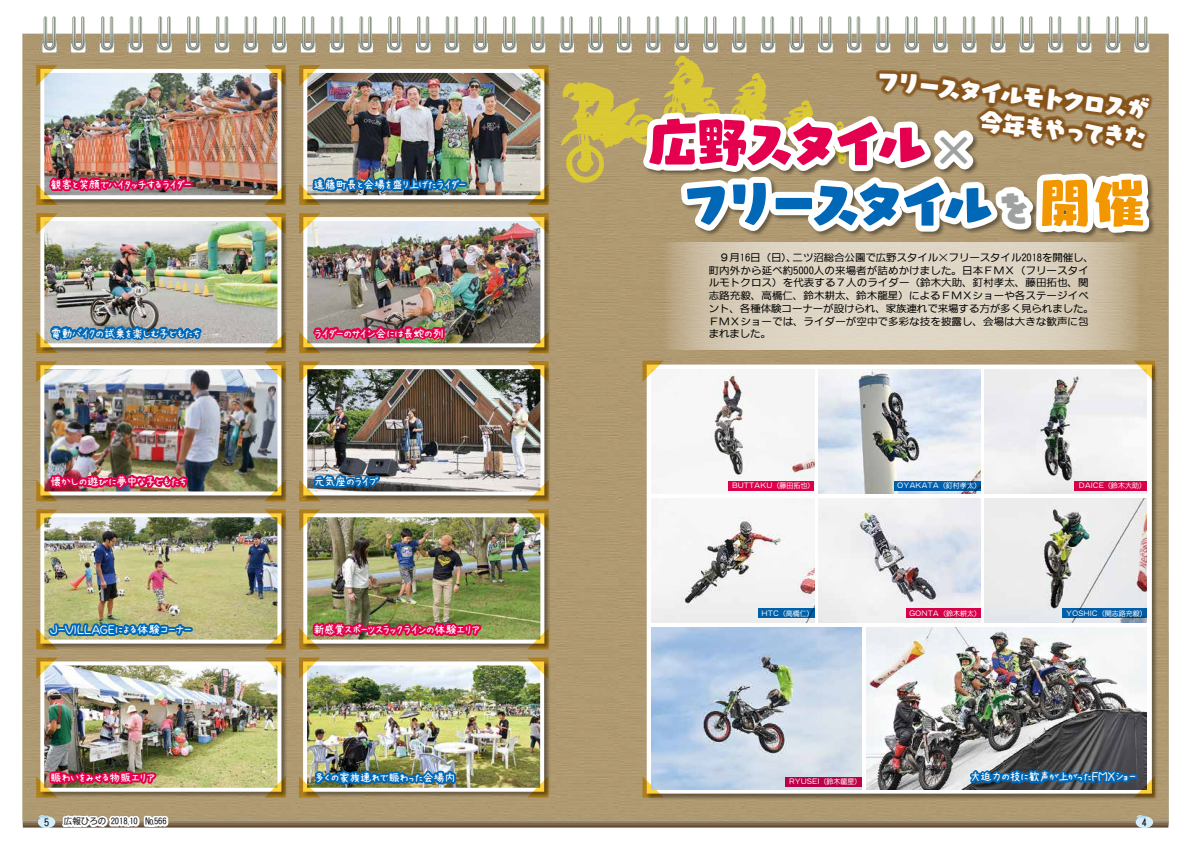
<style>
.page{position:relative;width:1191px;height:842px;background:#fff}
.page>*{position:absolute;margin:0;border:0;box-sizing:border-box;transform-origin:0 0}
.t1{font:50px/60.5px "Yuruka Std UB";letter-spacing:-.11em;color:#0068b7}
.t2{font:23.5px/30px "Yuruka Std UB";color:#fff;text-align:right}
.t3{font:12px "AP Japanesefont";letter-spacing:-.11em;color:#fff}
.t4{font:12px "AP Japanesefont";letter-spacing:-.13em;color:#fff}
.t5{font:12px "AP Japanesefont";letter-spacing:-.065em;color:#fff}
.t6{font:12px "AP Japanesefont";letter-spacing:-.09em;color:#fff}
.t7{font:10px "PN Go IWA HW Th";color:#000}
.t8{font:9.9px/12.8px "PN Go IWA HW Th";letter-spacing:.005em;color:#000;scale:1.06 1}
.t9{font:8.5px "PN Go IWA HW Th";color:#050505}
.t10{font:100 7px "PN Go IWA";color:#fff}
.s1{color:#e5004f}
.s2{font-size:35.2px;color:#9fa0a0}
.s3{color:#f39700}
</style>
<div class="page">
<img style="left:23px;top:17px;width:1145px;height:811px">
<svg style="left:44px;top:16px;width:12px;height:35px"></svg>
<svg style="left:72px;top:16px;width:13px;height:35px"></svg>
<svg style="left:101px;top:16px;width:12px;height:35px"></svg>
<svg style="left:130px;top:16px;width:12px;height:35px"></svg>
<svg style="left:158px;top:16px;width:13px;height:35px"></svg>
<svg style="left:187px;top:16px;width:13px;height:35px"></svg>
<svg style="left:216px;top:16px;width:12px;height:35px"></svg>
<svg style="left:245px;top:16px;width:12px;height:35px"></svg>
<svg style="left:273px;top:16px;width:13px;height:35px"></svg>
<svg style="left:302px;top:16px;width:12px;height:35px"></svg>
<svg style="left:331px;top:16px;width:12px;height:35px"></svg>
<svg style="left:359px;top:16px;width:13px;height:35px"></svg>
<svg style="left:388px;top:16px;width:13px;height:35px"></svg>
<svg style="left:417px;top:16px;width:12px;height:35px"></svg>
<svg style="left:446px;top:16px;width:12px;height:35px"></svg>
<svg style="left:474px;top:16px;width:13px;height:35px"></svg>
<svg style="left:503px;top:16px;width:12px;height:35px"></svg>
<svg style="left:532px;top:16px;width:12px;height:35px"></svg>
<div style="left:1135px;top:816px;width:18px;height:12px;background:#d3edfb;border-radius:50%"></div>
<svg style="left:646px;top:464px;width:505px;height:330px"></svg>
<img style="left:652px;top:464px;width:162px;height:29px">
<img style="left:818px;top:464px;width:162px;height:29px">
<img style="left:984px;top:464px;width:99px;height:29px">
<img style="left:652px;top:498px;width:162px;height:124px">
<img style="left:818px;top:498px;width:162px;height:124px">
<img style="left:984px;top:498px;width:99px;height:124px">
<div style="left:729px;top:481px;width:85px;height:9px;background:#dc004b"></div>
<div style="left:758px;top:608px;width:56px;height:9px;background:#0061aa"></div>
<svg style="left:894px;top:481px;width:86px;height:9px"></svg>
<div style="left:1074px;top:481px;width:72px;height:9px;background:#d20048"></div>
<div style="left:906px;top:608px;width:74px;height:9px;background:#d8004a"></div>
<svg style="left:1062px;top:608px;width:21px;height:9px"></svg>
<svg style="left:686px;top:464px;width:74px;height:364px"></svg>
<svg style="left:1083px;top:464px;width:72px;height:259px"></svg>
<svg style="left:642px;top:776px;width:22px;height:21px"></svg>
<img style="left:651px;top:627px;width:211px;height:162px">
<img style="left:866px;top:627px;width:280px;height:162px">
<div style="left:785px;top:777px;width:77px;height:9px;background:#bc0047"></div>
<svg style="left:560px;top:16px;width:600px;height:448px"></svg>
<div style="left:40px;top:661px;width:248px;height:137px;background:#000;opacity:.4"></div>
<img style="left:45px;top:666px;width:231px;height:121px">
<div style="left:40px;top:661px;width:241px;height:131px;border:4px solid #fff"></div>
<div style="left:303px;top:661px;width:247px;height:137px;background:#000;opacity:.4"></div>
<img style="left:308px;top:666px;width:231px;height:121px">
<div style="left:303px;top:661px;width:241px;height:131px;border:4px solid #fff"></div>
<svg style="left:264px;top:658px;width:22px;height:21px"></svg>
<svg style="left:527px;top:658px;width:21px;height:21px"></svg>
<svg style="left:264px;top:776px;width:22px;height:21px"></svg>
<svg style="left:527px;top:776px;width:21px;height:21px"></svg>
<img style="left:36px;top:747px;width:136px;height:81px">
<img style="left:299px;top:732px;width:159px;height:80px">
<div style="left:40px;top:69px;width:248px;height:136px;background:#000;opacity:.4"></div>
<img style="left:45px;top:74px;width:231px;height:120px">
<div style="left:40px;top:69px;width:241px;height:130px;border:4px solid #fff"></div>
<svg style="left:36px;top:65px;width:22px;height:21px"></svg>
<svg style="left:264px;top:65px;width:22px;height:21px"></svg>
<svg style="left:264px;top:184px;width:22px;height:21px"></svg>
<div style="left:303px;top:69px;width:248px;height:136px;background:#000;opacity:.4"></div>
<img style="left:308px;top:74px;width:231px;height:120px">
<div style="left:303px;top:69px;width:241px;height:130px;border:4px solid #fff"></div>
<svg style="left:299px;top:65px;width:21px;height:21px"></svg>
<svg style="left:527px;top:65px;width:21px;height:21px"></svg>
<svg style="left:527px;top:184px;width:21px;height:21px"></svg>
<img style="left:36px;top:136px;width:159px;height:70px">
<div style="left:40px;top:217px;width:248px;height:136px;background:#000;opacity:.4"></div>
<img style="left:45px;top:222px;width:231px;height:120px">
<div style="left:40px;top:217px;width:241px;height:130px;border:4px solid #fff"></div>
<svg style="left:36px;top:213px;width:22px;height:21px"></svg>
<svg style="left:264px;top:213px;width:22px;height:21px"></svg>
<svg style="left:264px;top:332px;width:22px;height:21px"></svg>
<div style="left:303px;top:217px;width:248px;height:136px;background:#000;opacity:.4"></div>
<img style="left:308px;top:222px;width:231px;height:120px">
<div style="left:303px;top:217px;width:241px;height:130px;border:4px solid #fff"></div>
<img style="left:299px;top:129px;width:170px;height:105px">
<svg style="left:527px;top:213px;width:21px;height:21px"></svg>
<svg style="left:527px;top:332px;width:21px;height:21px"></svg>
<div style="left:40px;top:365px;width:248px;height:137px;background:#000;opacity:.4"></div>
<img style="left:45px;top:370px;width:231px;height:120px">
<div style="left:40px;top:365px;width:241px;height:130px;border:4px solid #fff"></div>
<img style="left:36px;top:287px;width:168px;height:96px">
<svg style="left:264px;top:361px;width:22px;height:22px"></svg>
<svg style="left:264px;top:480px;width:22px;height:21px"></svg>
<div style="left:303px;top:365px;width:248px;height:137px;background:#000;opacity:.4"></div>
<img style="left:308px;top:370px;width:231px;height:120px">
<div style="left:303px;top:365px;width:241px;height:130px;border:4px solid #fff"></div>
<img style="left:299px;top:285px;width:148px;height:98px">
<svg style="left:527px;top:361px;width:21px;height:22px"></svg>
<svg style="left:527px;top:480px;width:21px;height:21px"></svg>
<div style="left:40px;top:513px;width:248px;height:137px;background:#000;opacity:.4"></div>
<img style="left:195px;top:518px;width:81px;height:121px">
<div style="left:40px;top:513px;width:241px;height:131px;border:4px solid #fff"></div>
<svg style="left:264px;top:509px;width:22px;height:22px"></svg>
<svg style="left:264px;top:628px;width:22px;height:21px"></svg>
<div style="left:303px;top:513px;width:248px;height:137px;background:#000;opacity:.4"></div>
<img style="left:308px;top:518px;width:231px;height:121px">
<div style="left:303px;top:513px;width:241px;height:131px;border:4px solid #fff"></div>
<img style="left:299px;top:399px;width:84px;height:132px">
<svg style="left:527px;top:509px;width:21px;height:22px"></svg>
<svg style="left:527px;top:628px;width:21px;height:21px"></svg>
<img style="left:299px;top:592px;width:185px;height:87px">
<img style="left:36px;top:436px;width:159px;height:288px">
<svg style="left:967px;top:726px;width:188px;height:93px;background:#767976"></svg>
<p class="t4" style="left:50px;top:179px;width:143px">観客と笑顔でハイタッチするライダー</p>
<p class="t4" style="left:313px;top:179px;width:154px">遠藤町長と会場を盛り上げたライダー</p>
<p class="t3" style="left:50px;top:327px;width:153px">電動バイクの試乗を楽しむ子どもたち</p>
<p class="t3" style="left:313px;top:327px;width:133px">ライダーのサイン会には長蛇の列</p>
<p class="t3" style="left:50px;top:476px;width:139px">懐かしの遊びに夢中な子どもたち</p>
<p class="t3" style="left:313px;top:476px;width:67px">元気座のライブ</p>
<p class="t5" style="left:50px;top:624px;width:143px">Ｊ－ＶＩＬＬＡＧＥによる体験コーナー</p>
<p class="t4" style="left:313px;top:624px;width:169px">新感覚スポーツスラックラインの体験エリア</p>
<h2 class="t2" style="left:878px;top:65px;width:276px;rotate:6deg">フリースタイルモトクロスが今年もやってきた</h2>
<h1 class="t1" style="left:681px;top:111px;width:465px;text-indent:-33px"><span class="s1">広野スタイル</span> <sub>×<br></sub>フリースタイル<span class="s2">を</span><span class="s3">開催</span></h1>
<p class="t8" style="left:708px;top:251px;width:365px">　９月16日（日）、二ツ沼総合公園で広野スタイル×フリースタイル2018を開催し、町内外から延べ約5000人の来場者が詰めかけました。日本ＦＭＸ（フリースタイルモトクロス）を代表する７人のライダー（鈴木大助、釘村孝太、藤田拓也、関志路充毅、高橋仁、鈴木耕太、鈴木龍星）によるＦＭＸショーや各ステージイベント、各種体験コーナーが設けられ、家族連れで来場する方が多く見られました。ＦＭＸショーでは、ライダーが空中で多彩な技を披露し、会場は大きな歓声に包まれました。</p>
<p class="t10" style="left:732px;top:482px;width:84px">BUTTAKU（藤田拓也）</p>
<p class="t10" style="left:761px;top:609px;width:54px">HTC（高橋仁）</p>
<p class="t10" style="left:897px;top:482px;width:85px">OYAKATA（釘村孝太）</p>
<p class="t10" style="left:1078px;top:482px;width:69px">DAICE（鈴木大助）</p>
<p class="t10" style="left:909px;top:609px;width:74px">GONTA（鈴木耕太）</p>
<p class="t10" style="left:1066px;top:609px;width:82px">YOSHIC（関志路充毅）</p>
<p class="t3" style="left:50px;top:772px;width:107px">賑わいをみせる物販エリア</p>
<p class="t6" style="left:313px;top:772px;width:144px">多くの家族連れで賑わった会場内</p>
<p class="t10" style="left:789px;top:778px;width:74px">RYUSEI（鈴木龍星）</p>
<p class="t3" style="left:969px;top:771px;width:169px">大迫力の技に歓声が上がったＦＭＸショー</p>
<p class="t7" style="left:44px;top:817px;width:6px">5</p>
<p class="t9" style="left:64px;top:817px;width:104px">広報ひろの 2018.10　№566</p>
<p class="t7" style="left:1141px;top:817px;width:6px">4</p>
</div>
